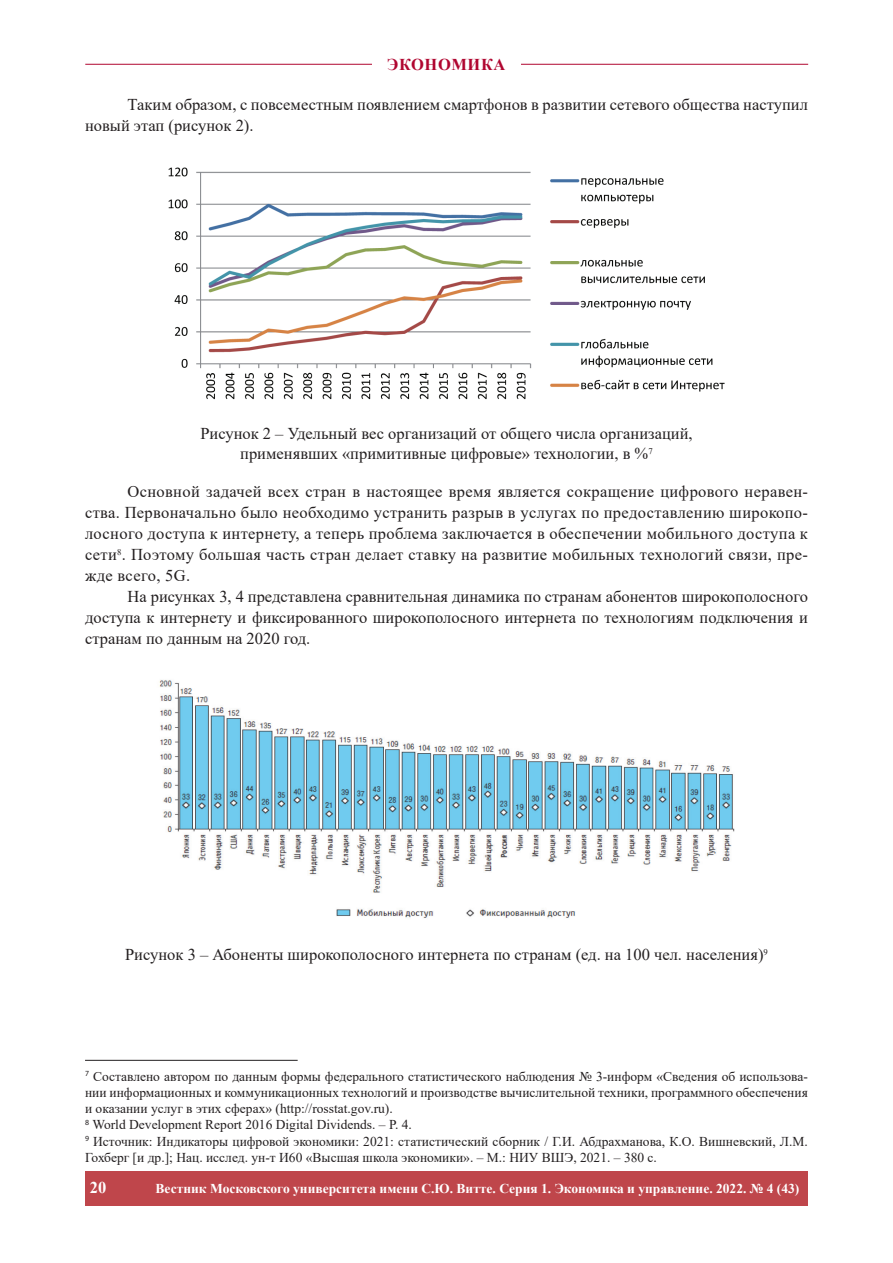
<style>
.page{position:relative;width:893px;height:1263px;background:#fff}
.page>*{position:absolute;margin:0;border:0;box-sizing:border-box;transform-origin:0 0}
.t1{font:16.5px/21px "Times New Roman";color:#231f20;text-align:justify}
.t2{font:700 16.5px "Times New Roman";letter-spacing:.035em;color:#b00630}
.t3{font:700 16.5px "Times New Roman";color:#fff}
.t4{font:13.5px/16.2px "Times New Roman";color:#231f20}
.t5{font:700 13.5px "Times New Roman";color:#fff}
</style>
<div class="page">
<hr style="left:85px;top:64px;width:723px;height:1px;background:#b00630">
<div style="left:372px;top:59px;width:149px;height:11px;background:#fff"></div>
<div style="left:85px;top:1171px;width:723px;height:34px;background:#bf464b"></div>
<img style="left:168px;top:167px;width:557px;height:233px">
<img style="left:159px;top:680px;width:576px;height:238px">
<hr style="left:85px;top:1060px;width:213px;height:1px;background:#231f20">
<p class="t2" style="left:387px;top:52px;width:120px">ЭКОНОМИКА</p>
<p class="t1" style="left:85px;top:94px;width:724px;text-indent:43px">Таким образом, с повсеместным появлением смартфонов в развитии сетевого общества наступил новый этап (рисунок 2).</p>
<p class="t1" style="left:200px;top:423px;width:494px;line-height:19.8px;text-align:center">Рисунок 2 – Удельный вес организаций от общего числа организаций, применявших «примитивные цифровые» технологии, в %<sup>7</sup></p>
<p class="t1" style="left:85px;top:480px;width:724px;text-indent:43px">Основной задачей всех стран в настоящее время является сокращение цифрового неравен&shy;ства. Первоначально было необходимо устранить разрыв в услугах по предоставлению широкопо&shy;лосного доступа к интернету, а теперь проблема заключается в обеспечении мобильного доступа к сети<sup>8</sup>. Поэтому большая часть стран делает ставку на развитие мобильных технологий связи, пре&shy;жде всего, 5G.</p>
<p class="t1" style="left:85px;top:585px;width:724px;text-indent:43px">На рисунках 3, 4 представлена сравнительная динамика по странам абонентов широкополосного доступа к интернету и фиксированного широкополосного интернета по технологиям подключения и странам по данным на 2020 год.</p>
<p class="t1" style="left:125px;top:944px;width:644px">Рисунок 3 – Абоненты широкополосного интернета по странам (ед. на 100 чел. населения)<sup>9</sup></p>
<p class="t4" style="left:85px;top:1068px;width:724px"><sup>7</sup> Составлено автором по данным формы федерального статистического наблюдения № 3-информ «Сведения об использова&shy;нии информационных и коммуникационных технологий и производстве вычислительной техники, программного обеспечения и оказании услуг в этих сферах» (http://rosstat.gov.ru).<br><sup>8</sup> World Development Report 2016 Digital Dividends. – P. 4.<br><sup>9</sup> Источник: Индикаторы цифровой экономики: 2021: статистический сборник / Г.И. Абдрахманова, К.О. Вишневский, Л.М.<br>Гохберг [и др.]; Нац. исслед. ун-т И60 «Высшая школа экономики». – М.: НИУ ВШЭ, 2021. – 380 с.</p>
<p class="t3" style="left:90px;top:1175px;width:18px">20</p>
<p class="t5" style="left:156px;top:1179px;width:645px">Вестник Московского университета имени С.Ю. Витте. Серия 1. Экономика и управление. 2022. № 4 (43)</p>
</div>
